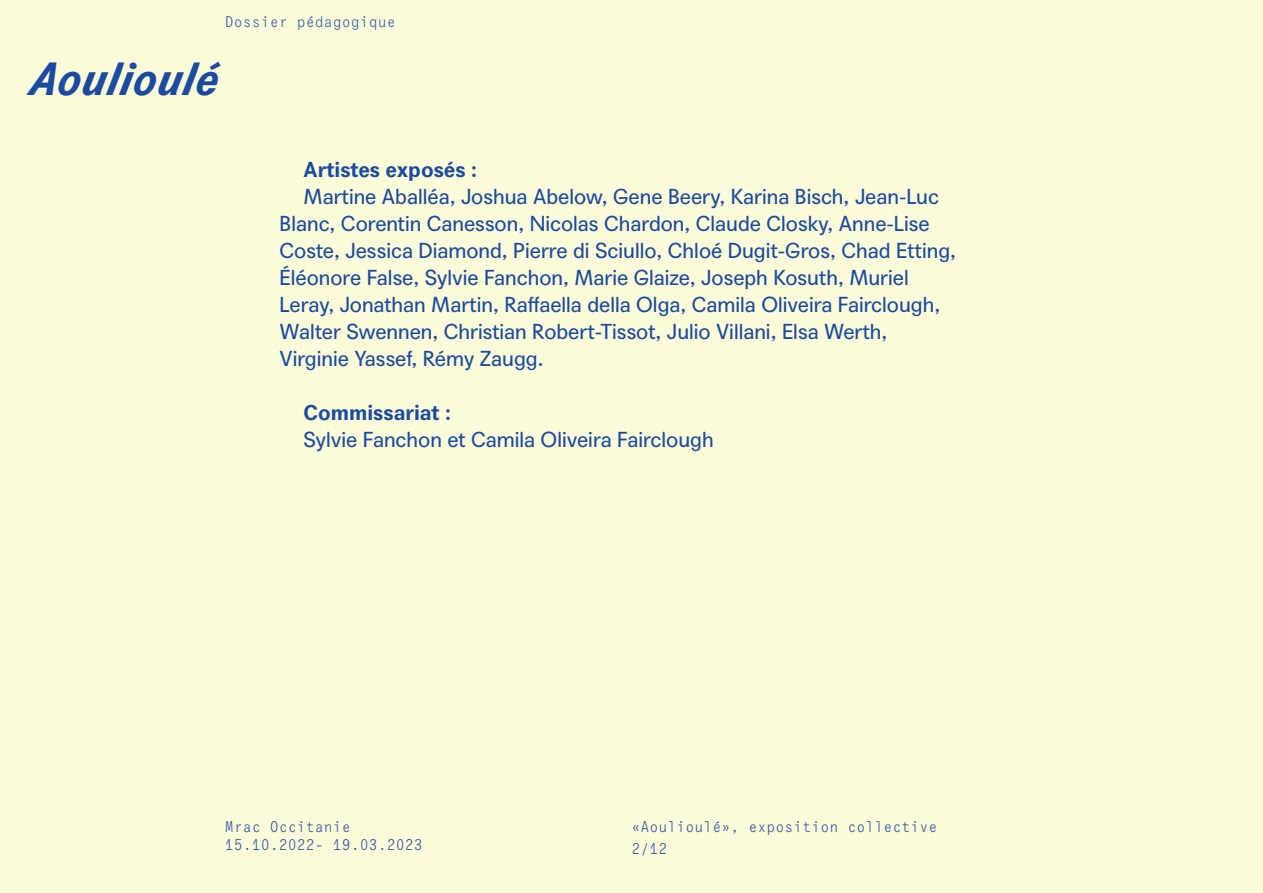
<style>
.page{position:relative;width:1263px;height:893px;background:#fcfbd9}
.page>*{position:absolute;margin:0;border:0;box-sizing:border-box;transform-origin:0 0}
.t1{font:italic 700 45px "Agipo";color:#1b4ba0}
.t2{font:21px/27px "Agipo";color:#1b4ba0}
.t3{font:700 21px "Agipo";color:#1b4ba0}
.t4{font:15px/21.6px "Agipo Mono";color:#2e55a4}
.t5{font:15px "Agipo Mono";color:#295fac}
</style>
<div class="page">
<p class="t5" style="left:225px;top:10px;width:173px">Dossier pédagogique</p>
<h1 class="t1" style="left:30px;top:43px;width:191px">Aoulioulé</h1>
<p class="t3" style="left:304px;top:153px;width:175px">Artistes exposés :</p>
<p class="t2" style="left:280px;top:181px;width:678px;text-indent:24px">Martine Aballéa, Joshua Abelow, Gene Beery, Karina Bisch, Jean-Luc Blanc, Corentin Canesson, Nicolas Chardon, Claude Closky, Anne-Lise Coste, Jessica Diamond, Pierre di Sciullo, Chloé Dugit-Gros, Chad Etting, Éléonore False, Sylvie Fanchon, Marie Glaize, Joseph Kosuth, Muriel Leray, Jonathan Martin, Raffaella della Olga, Camila Oliveira Fairclough, Walter Swennen, Christian Robert-Tissot, Julio Villani, Elsa Werth, Virginie Yassef, Rémy Zaugg.</p>
<p class="t3" style="left:304px;top:396px;width:149px">Commissariat :</p>
<p class="t2" style="left:304px;top:424px;width:412px">Sylvie Fanchon et Camila Oliveira Fairclough</p>
<p class="t4" style="left:225px;top:817px;width:200px;line-height:18px">Mrac Occitanie<br>15.10.2022- 19.03.2023</p>
<p class="t4" style="left:631px;top:815px;width:308px">«Aoulioulé», exposition collective<br>2/12</p>
</div>
